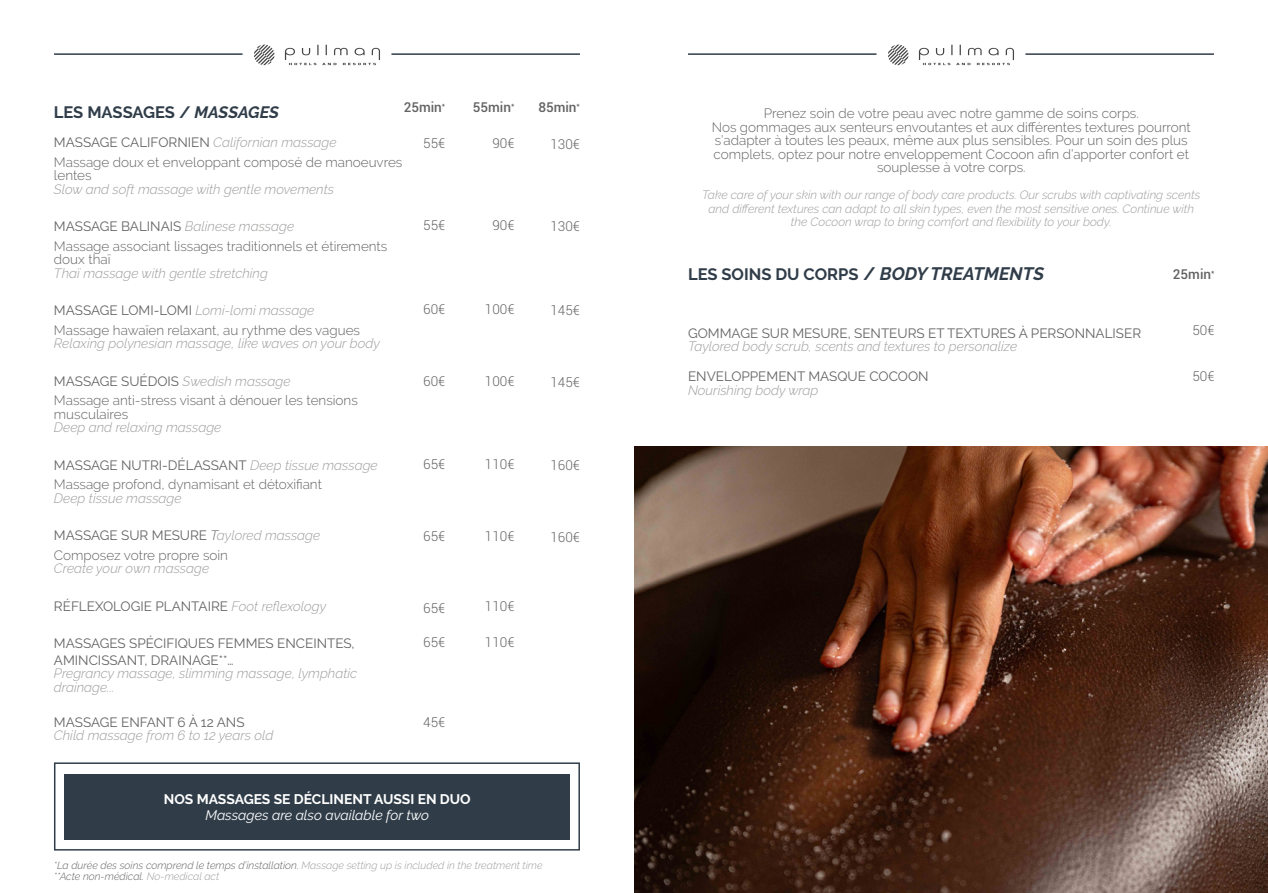
<style>
.page{position:relative;width:1268px;height:893px;background:#fff}
.page>*{position:absolute;margin:0;border:0;box-sizing:border-box;transform-origin:0 0}
.t1{font:700 16.5px "Raleway";color:#303d49}
.t2{font:700 13.8px "Raleway";color:#fff}
.t3{font:italic 13.8px "Raleway";color:#fff}
.t4{font:300 13.5px/19.5px "Raleway";color:#646363}
.t5{font:italic 300 13.5px/13.5px "Raleway";color:#9d9d9c}
.t6{font:13.5px/16.5px "Raleway";color:#646363}
.t7{font:300 13.5px "Roboto";color:#646363}
.t8{font:500 13.5px "Roboto";color:#646363}
.t9{font:italic 300 12px/13.5px "Raleway";color:#9d9d9c;text-align:center}
.t10{font:italic 300 10.5px/10.5px "Raleway";color:#646363}
.s1{font-style:italic}
.s2{font-weight:400}
.s3{font-style:italic;color:#9d9d9c}
.s4{font-weight:300;font-style:italic;color:#9d9d9c}
.s5{color:#9d9d9c}
.s6{font-size:18px}
.s7{font-style:italic;font-size:18px}
</style>
<div class="page">
<hr style="left:54px;top:53px;width:188px;height:2px;background:#303d49">
<hr style="left:391px;top:53px;width:189px;height:2px;background:#303d49">
<div style="left:54px;top:762px;width:526px;height:89px;border:2px solid #303d49"></div>
<div style="left:64px;top:774px;width:506px;height:66px;background:#303d49"></div>
<svg style="left:284px;top:45px;width:96px;height:20px"></svg>
<svg style="left:254px;top:45px;width:20px;height:20px"></svg>
<hr style="left:688px;top:53px;width:188px;height:2px;background:#303d49">
<hr style="left:1025px;top:53px;width:188px;height:2px;background:#303d49">
<img style="left:634px;top:446px;width:633px;height:447px">
<svg style="left:918px;top:45px;width:95px;height:20px"></svg>
<svg style="left:888px;top:45px;width:20px;height:20px"></svg>
<p class="t8" style="left:472px;top:98px;width:43px">55min<sup>*</sup></p>
<p class="t8" style="left:403px;top:98px;width:43px">25min<sup>*</sup></p>
<p class="t8" style="left:538px;top:98px;width:43px">85min<sup>*</sup></p>
<p class="t1" style="left:54px;top:102px;width:226px">LES MASSAGES / <span class="s1">MASSAGES</span></p>
<p class="t4" style="left:54px;top:133px;width:350px"><span class="s2">MASSAGE CALIFORNIEN</span> <span class="s3">Californian massage<br></span>Massage doux et enveloppant composé de manoeuvres</p>
<p class="t4" style="left:54px;top:166px;width:39px">lentes</p>
<p class="t5" style="left:54px;top:182px;width:281px">Slow and soft massage with gentle movements</p>
<p class="t4" style="left:54px;top:217px;width:335px"><span class="s2">MASSAGE BALINAIS</span> <span class="s3">Balinese massage<br></span>Massage associant lissages traditionnels et étirements</p>
<p class="t4" style="left:54px;top:250px;width:58px">doux thaï</p>
<p class="t5" style="left:54px;top:266px;width:215px">Thaï massage with gentle stretching</p>
<p class="t4" style="left:54px;top:301px;width:307px"><span class="s2">MASSAGE LOMI-LOMI</span> <span class="s3">Lomi-lomi massage<br></span>Massage hawaïen relaxant, au rythme des vagues</p>
<p class="t5" style="left:54px;top:337px;width:327px">Relaxing polynesian massage, like waves on your body</p>
<p class="t4" style="left:54px;top:371px;width:305px"><span class="s2">MASSAGE SUÉDOIS</span> <span class="s3">Swedish massage<br></span>Massage anti-stress visant à dénouer les tensions</p>
<p class="t4" style="left:54px;top:404px;width:76px">musculaires</p>
<p class="t5" style="left:54px;top:421px;width:169px">Deep and relaxing massage</p>
<p class="t4" style="left:54px;top:455px;width:325px"><span class="s2">MASSAGE NUTRI-DÉLASSANT</span> <span class="s3">Deep tissue massage<br></span>Massage profond, dynamisant et détoxifiant</p>
<p class="t5" style="left:54px;top:491px;width:129px">Deep tissue massage</p>
<p class="t4" style="left:54px;top:526px;width:268px"><span class="s2">MASSAGE SUR MESURE</span> <span class="s1">T</span><span class="s3">aylored massage<br></span>Composez votre propre soin</p>
<p class="t5" style="left:54px;top:562px;width:157px">Create your own massage</p>
<p class="t6" style="left:54px;top:598px;width:274px">RÉFLEXOLOGIE PLANTAIRE <span class="s4">Foot reflexology</span></p>
<p class="t6" style="left:54px;top:635px;width:302px">MASSAGES SPÉCIFIQUES FEMMES ENCEINTES,<br>AMINCISSANT, DRAINAGE**…</p>
<p class="t5" style="left:54px;top:667px;width:305px">Pregrancy massage, slimming massage, lymphatic drainage...</p>
<p class="t6" style="left:54px;top:714px;width:192px">MASSAGE ENFANT 6 À 12 ANS</p>
<p class="t5" style="left:54px;top:729px;width:221px">Child massage from 6 to 12 years old</p>
<p class="t7" style="left:492px;top:134px;width:24px">90€</p>
<p class="t7" style="left:423px;top:134px;width:24px">55€</p>
<p class="t7" style="left:550px;top:135px;width:31px">130€</p>
<p class="t7" style="left:492px;top:216px;width:24px">90€</p>
<p class="t7" style="left:423px;top:216px;width:24px">55€</p>
<p class="t7" style="left:550px;top:217px;width:31px">130€</p>
<p class="t7" style="left:485px;top:300px;width:31px">100€</p>
<p class="t7" style="left:423px;top:300px;width:24px">60€</p>
<p class="t7" style="left:550px;top:301px;width:31px">145€</p>
<p class="t7" style="left:485px;top:372px;width:31px">100€</p>
<p class="t7" style="left:423px;top:372px;width:24px">60€</p>
<p class="t7" style="left:550px;top:373px;width:31px">145€</p>
<p class="t7" style="left:485px;top:455px;width:31px">110€</p>
<p class="t7" style="left:423px;top:455px;width:24px">65€</p>
<p class="t7" style="left:550px;top:456px;width:31px">160€</p>
<p class="t7" style="left:485px;top:527px;width:31px">110€</p>
<p class="t7" style="left:423px;top:527px;width:24px">65€</p>
<p class="t7" style="left:550px;top:528px;width:31px">160€</p>
<p class="t7" style="left:485px;top:597px;width:31px">110€</p>
<p class="t7" style="left:485px;top:633px;width:31px">110€</p>
<p class="t7" style="left:423px;top:599px;width:24px">65€</p>
<p class="t7" style="left:423px;top:633px;width:24px">65€</p>
<p class="t7" style="left:423px;top:713px;width:24px">45€</p>
<p class="t2" style="left:164px;top:791px;width:308px">NOS MASSAGES SE DÉCLINENT AUSSI EN DUO</p>
<p class="t3" style="left:205px;top:807px;width:225px">Massages are also available for two</p>
<p class="t10" style="left:54px;top:860px;width:490px">*La durée des soins comprend le temps d’installation. <span class="s5">Massage setting up is included in the treatment time </span>**Acte non-médical. <span class="s5">No-medical act</span></p>
<p class="t4" style="left:711px;top:107px;width:480px;line-height:13.5px;text-align:center">Prenez soin de votre peau avec notre gamme de soins corps.<br>Nos gommages aux senteurs envoutantes et aux différentes textures pourront s’adapter à toutes les peaux, même aux plus sensibles. Pour un soin des plus complets, optez pour notre enveloppement Cocoon afin d’apporter confort et souplesse à votre corps.</p>
<p class="t9" style="left:702px;top:188px;width:499px">Take care of your skin with our range of body care products. Our scrubs with captivating scents and different textures can adapt to all skin types, even the most sensitive ones. Continue with the Cocoon wrap to bring comfort and flexibility to your body.</p>
<p class="t1" style="left:688px;top:265px;width:357px">LES SOINS DU CORPS <span class="s6">/</span> <span class="s7">BODY TREATMENTS</span></p>
<p class="t6" style="left:688px;top:324px;width:454px">GOMMAGE SUR MESURE, SENTEURS ET TEXTURES À PERSONNALISER</p>
<p class="t5" style="left:688px;top:339px;width:330px">Taylored body scrub, scents and textures to personalize</p>
<p class="t6" style="left:688px;top:368px;width:242px">ENVELOPPEMENT MASQUE COCOON</p>
<p class="t5" style="left:688px;top:383px;width:132px">Nourishing body wrap</p>
<p class="t8" style="left:1172px;top:265px;width:43px">25min<sup>*</sup></p>
<p class="t7" style="left:1192px;top:321px;width:24px">50€</p>
<p class="t7" style="left:1192px;top:367px;width:24px">50€</p>
</div>
